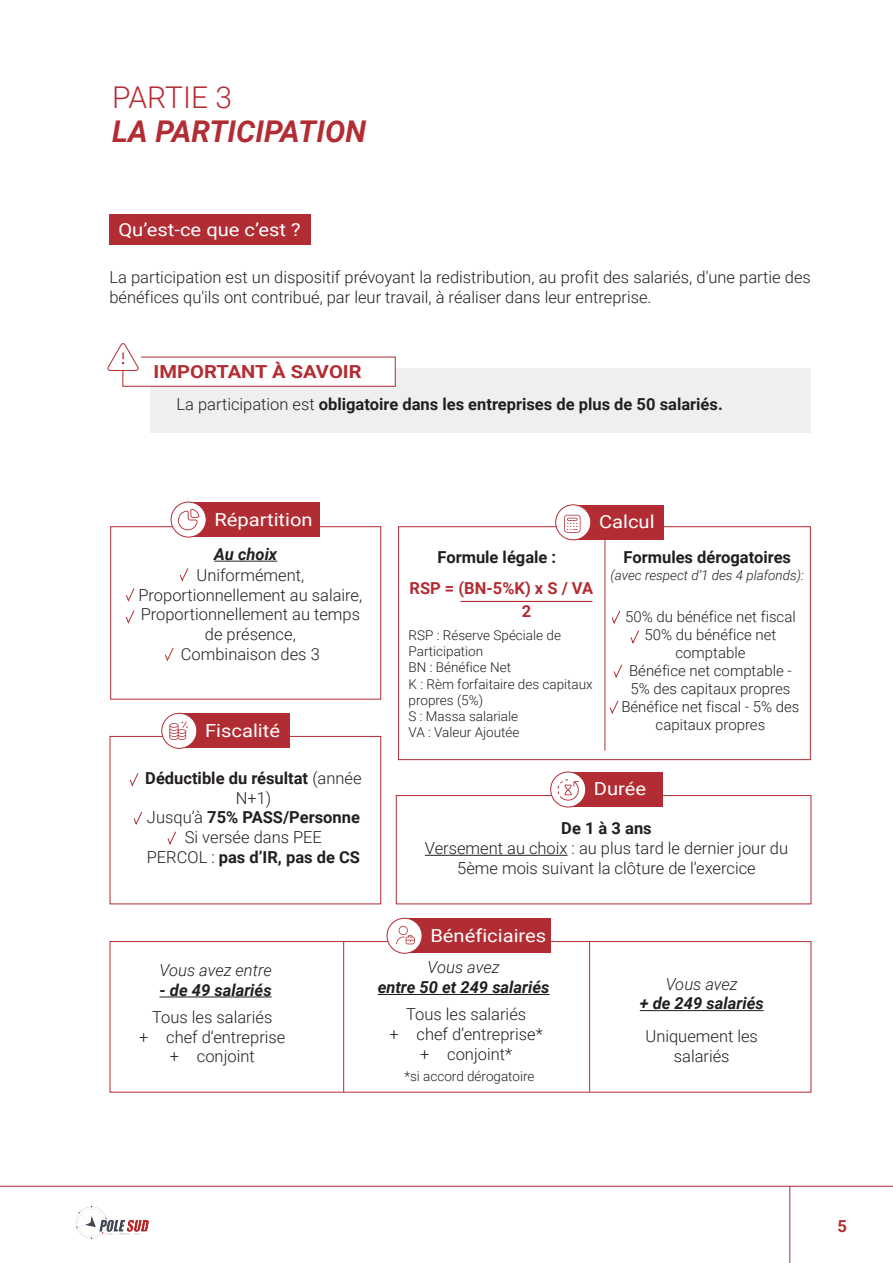
<style>
.page{position:relative;width:893px;height:1263px;background:#fff}
.page>*{position:absolute;margin:0;border:0;box-sizing:border-box;transform-origin:0 0}
.t1{font:italic 700 30px "Roboto";color:#b22d33}
.t2{font:300 30px "Roboto";color:#b22d33}
.t3{font:18px "Roboto";color:#fff;scale:1.12 1}
.t4{font:700 18px "Roboto";color:#b22d33;scale:1.12 1}
.t5{font:300 16.5px/19.8px "Roboto";color:#231f20;text-align:center}
.t6{font:700 16.5px/19.8px "Roboto";color:#231f20;text-align:center}
.t7{font:italic 700 16.5px "Roboto";color:#231f20}
.t8{font:italic 300 16.5px "Roboto";color:#231f20}
.t9{font:700 16.5px/22.6px "Roboto";color:#b22d33}
.t10{font:300 15px/18px "Roboto";color:#231f20;text-align:center}
.t11{font:300 13.5px/16.2px "Roboto";color:#231f20}
.t12{font:italic 300 13.5px "Roboto";color:#231f20}
.s1{font-weight:300}
</style>
<div class="page">
<img style="left:76px;top:1207px;width:72px;height:31px">
<hr style="left:0;top:1186px;width:893px;height:1px;background:#b22d33">
<hr style="left:790px;top:1186px;width:1px;height:77px;background:#b22d33">
<div style="left:110px;top:214px;width:201px;height:31px;background:#b22d33"></div>
<div style="left:396px;top:795px;width:415px;height:109px;border:1px solid #b22d33"></div>
<div style="left:567px;top:772px;width:95px;height:35px;background:#b22d33"></div>
<div style="left:551px;top:772px;width:35px;height:35px;background:#fff;border-radius:50%"></div>
<div style="left:550px;top:772px;width:36px;height:35px;border:1px solid #b22d33;border-radius:50%"></div>
<svg style="left:558px;top:779px;width:21px;height:21px"></svg>
<hr style="left:425px;top:855px;width:143px;height:1px;background:#231f20">
<div style="left:110px;top:941px;width:701px;height:151px;border:1px solid #b22d33"></div>
<div style="left:404px;top:919px;width:147px;height:34px;background:#b22d33"></div>
<div style="left:387px;top:918px;width:35px;height:35px;background:#fff;border-radius:50%"></div>
<div style="left:387px;top:918px;width:35px;height:36px;border:1px solid #b22d33;border-radius:50%"></div>
<svg style="left:396px;top:926px;width:19px;height:18px"></svg>
<hr style="left:343px;top:942px;width:1px;height:150px;background:#b22d33">
<hr style="left:589px;top:942px;width:1px;height:150px;background:#b22d33">
<hr style="left:160px;top:996px;width:112px;height:1px;background:#231f20">
<hr style="left:378px;top:994px;width:171px;height:1px;background:#231f20">
<hr style="left:640px;top:1010px;width:124px;height:1px;background:#231f20">
<div style="left:110px;top:526px;width:271px;height:173px;border:1px solid #b22d33"></div>
<hr style="left:214px;top:561px;width:63px;height:1px;background:#231f20">
<div style="left:188px;top:502px;width:132px;height:35px;background:#b22d33"></div>
<div style="left:171px;top:502px;width:35px;height:35px;background:#fff;border-radius:50%"></div>
<div style="left:171px;top:502px;width:36px;height:35px;border:1px solid #b22d33;border-radius:50%"></div>
<svg style="left:178px;top:509px;width:21px;height:21px"></svg>
<svg style="left:179px;top:568px;width:10px;height:14px"></svg>
<svg style="left:126px;top:588px;width:9px;height:14px"></svg>
<svg style="left:126px;top:610px;width:9px;height:14px"></svg>
<svg style="left:165px;top:648px;width:9px;height:14px"></svg>
<div style="left:398px;top:526px;width:413px;height:234px;border:1px solid #b22d33"></div>
<hr style="left:605px;top:527px;width:1px;height:224px;background:#b22d33">
<div style="left:572px;top:505px;width:92px;height:34px;background:#b22d33"></div>
<div style="left:556px;top:505px;width:35px;height:35px;background:#fff;border-radius:50%"></div>
<div style="left:555px;top:504px;width:36px;height:36px;border:1px solid #b22d33;border-radius:50%"></div>
<svg style="left:564px;top:515px;width:16px;height:18px"></svg>
<div style="left:110px;top:736px;width:271px;height:168px;border:1px solid #b22d33"></div>
<div style="left:178px;top:714px;width:112px;height:34px;background:#b22d33"></div>
<div style="left:162px;top:713px;width:35px;height:35px;background:#fff;border-radius:50%"></div>
<div style="left:161px;top:713px;width:36px;height:36px;border:1px solid #b22d33;border-radius:50%"></div>
<svg style="left:169px;top:722px;width:19px;height:18px"></svg>
<svg style="left:129px;top:773px;width:10px;height:14px"></svg>
<svg style="left:133px;top:811px;width:10px;height:14px"></svg>
<svg style="left:167px;top:831px;width:9px;height:14px"></svg>
<hr style="left:461px;top:601px;width:131px;height:1px;background:#b22d33">
<svg style="left:611px;top:610px;width:10px;height:14px"></svg>
<svg style="left:630px;top:630px;width:9px;height:14px"></svg>
<svg style="left:613px;top:664px;width:10px;height:14px"></svg>
<svg style="left:609px;top:700px;width:10px;height:14px"></svg>
<div style="left:151px;top:368px;width:660px;height:64px;background:#eef0ef"></div>
<svg style="left:107px;top:343px;width:289px;height:44px"></svg>
<h1 class="t2" style="left:112px;top:76px;width:121px">PARTIE 3</h1>
<h1 class="t1" style="left:112px;top:111px;width:255px">LA PARTICIPATION</h1>
<p class="t3" style="left:118px;top:217px;width:164px">Qu’est-ce que c’est ?</p>
<p class="t5" style="left:109px;top:267px;width:703px;text-align:left">La participation est un dispositif prévoyant la redistribution, au profit des salariés, d'une partie des bénéfices qu'ils ont contribué, par leur travail, à réaliser dans leur entreprise.</p>
<p class="t4" style="left:154px;top:359px;width:187px">IMPORTANT À SAVOIR</p>
<p class="t6" style="left:177px;top:394px;width:548px"><span class="s1">La participation est</span> obligatoire dans les entreprises de plus de 50 salariés.</p>
<p class="t3" style="left:214px;top:506px;width:89px">Répartition</p>
<p class="t5" style="left:138px;top:564px;width:225px">Uniformément,<br>Proportionnellement au salaire,<br>Proportionnellement au temps de présence,<br>Combinaison des 3</p>
<p class="t7" style="left:214px;top:542px;width:65px">Au choix</p>
<p class="t3" style="left:205px;top:718px;width:68px">Fiscalité</p>
<p class="t6" style="left:145px;top:767px;width:218px">Déductible du résultat <span class="s1">(année<br>N+1)<br>Jusqu’à</span> 75% PASS/Personne<br><span class="s1">Si versée dans PEE<br>PERCOL :</span> pas d’IR, pas de CS</p>
<p class="t3" style="left:599px;top:509px;width:51px">Calcul</p>
<p class="t6" style="left:437px;top:547px;width:120px">Formule légale :</p>
<p class="t9" style="left:522px;top:576px;width:73px;text-indent:-112px">RSP = (BN-5%K) x S / VA<br>2</p>
<p class="t11" style="left:409px;top:626px;width:186px">RSP : Réserve Spéciale de<br>Participation<br>BN : Bénéfice Net<br>K : Rèm forfaitaire des capitaux propres (5%)<br>S : Massa salariale<br>VA : Valeur Ajoutée</p>
<p class="t6" style="left:624px;top:547px;width:169px">Formules dérogatoires</p>
<p class="t12" style="left:611px;top:565px;width:195px">(avec respect d’1 des 4 plafonds):</p>
<p class="t10" style="left:621px;top:607px;width:180px">50% du bénéfice net fiscal<br>50% du bénéfice net comptable<br>Bénéfice net comptable -<br>5% des capitaux propres<br>Bénéfice net fiscal - 5% des capitaux propres</p>
<p class="t3" style="left:594px;top:776px;width:48px">Durée</p>
<p class="t6" style="left:561px;top:818px;width:92px">De 1 à 3 ans</p>
<p class="t5" style="left:425px;top:838px;width:365px">Versement au choix : au plus tard le dernier jour du<br>5ème mois suivant la clôture de l’exercice</p>
<p class="t8" style="left:160px;top:958px;width:114px">Vous avez entre</p>
<p class="t7" style="left:160px;top:978px;width:114px">- de 49 salariés</p>
<p class="t5" style="left:139px;top:1006px;width:148px">Tous les salariés<br>+ chef d’entreprise + conjoint</p>
<p class="t3" style="left:430px;top:923px;width:105px">Bénéficiaires</p>
<p class="t8" style="left:428px;top:956px;width:74px">Vous avez</p>
<p class="t7" style="left:378px;top:976px;width:173px">entre 50 et 249 salariés</p>
<p class="t5" style="left:389px;top:1003px;width:155px">Tous les salariés<br>+ chef d’entreprise* + conjoint*</p>
<p class="t11" style="left:404px;top:1067px;width:132px">*si accord dérogatoire</p>
<p class="t8" style="left:666px;top:972px;width:74px">Vous avez</p>
<p class="t7" style="left:640px;top:992px;width:125px">+ de 249 salariés</p>
<p class="t5" style="left:645px;top:1026px;width:114px">Uniquement les salariés</p>
<p class="t9" style="left:838px;top:1214px;width:11px">5</p>
</div>
